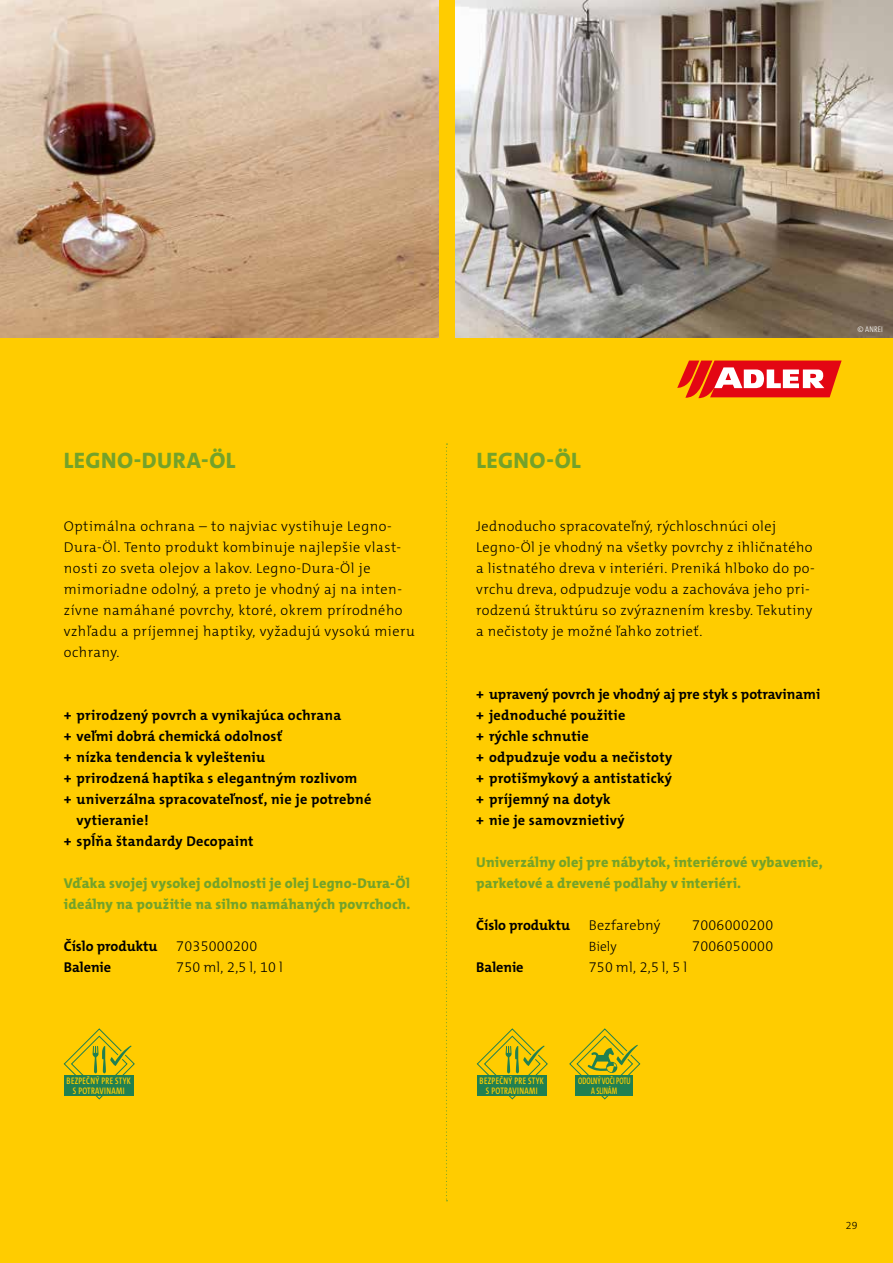
<style>
.page{position:relative;width:893px;height:1263px;background:#fff}
.page>*{position:absolute;margin:0;border:0;box-sizing:border-box;transform-origin:0 0}
.t1{font:800 22.5px "The Mix C4 s";letter-spacing:.02em;color:#74a22a}
.t2{font:300 14.25px/21px "The Mix C4 s";letter-spacing:.03em;color:#000}
.t3{font:700 14.25px/21px "The Mix C4 s";letter-spacing:.02em;color:#000}
.t4{font:800 14.25px/21px "The Mix C4 s";letter-spacing:.015em;color:#74a22a}
.t5{font:700 14.25px "The Mix C4 s";color:#000}
.t6{font:300 13.5px "The Mix C4 s";color:#000}
.t7{font:300 10.5px "The Mix C4 s";color:#000}
.t8{font:600 9.6px/9.1px "The Mix Cd";letter-spacing:.035em;color:#fc0;text-align:center;scale:.91 1}
.t9{font:600 9.6px/9.8px "The Mix Cd";color:#fc0;text-align:center;scale:.8 1}
.t10{font:300 8.25px "The Mix Cd";letter-spacing:.015em;color:#fff}
.s1{font-family:"The Mix C4 s"}
</style>
<div class="page">
<img style="left:454px;top:0;width:439px;height:338px">
<img style="left:0;top:0;width:439px;height:338px">
<div style="left:0;top:338px;width:893px;height:925px;background:#fc0"></div>
<svg style="left:677px;top:361px;width:165px;height:37px;background:#ec5845"></svg>
<svg style="left:446px;top:443px;width:1px;height:758px"></svg>
<svg style="left:569px;top:1028px;width:72px;height:72px"></svg>
<svg style="left:476px;top:1028px;width:72px;height:72px"></svg>
<svg style="left:63px;top:1028px;width:72px;height:72px"></svg>
<div style="left:439px;top:0;width:15px;height:338px;background:#fc0"></div>
<h1 class="t1" style="left:64px;top:445px;width:173px">LEGNO-DURA-ÖL</h1>
<p class="t2" style="left:64px;top:515px;width:353px">Optimálna ochrana – to najviac vystihuje Legno-Dura-Öl. Tento produkt kombinuje najlepšie vlast&shy;nosti zo sveta olejov a lakov. Legno-Dura-Öl je mimoriadne odolný, a preto je vhodný aj na inten&shy;zívne namáhané povrchy, ktoré, okrem prírodného vzhľadu a príjemnej haptiky, vyžadujú vysokú mieru ochrany.</p>
<p class="t3" style="left:64px;top:704px;width:279px">+ prirodzený povrch a vynikajúca ochrana</p>
<p class="t3" style="left:64px;top:725px;width:220px">+ veľmi dobrá chemická odolnosť</p>
<p class="t3" style="left:64px;top:746px;width:203px">+ nízka tendencia k vylešteniu</p>
<p class="t3" style="left:64px;top:767px;width:295px">+ prirodzená haptika s elegantným rozlivom</p>
<p class="t3" style="left:64px;top:788px;width:309px">+ univerzálna spracovateľnosť, nie je potrebné</p>
<p class="t3" style="left:77px;top:809px;width:74px">vytieranie!</p>
<p class="t3" style="left:64px;top:830px;width:191px">+ spĺňa štandardy Decopaint</p>
<p class="t4" style="left:64px;top:872px;width:348px">Vďaka svojej vysokej odolnosti je olej Legno-Dura-Öl ideálny na použitie na silno namáhaných povrchoch.</p>
<p class="t5" style="left:64px;top:937px;width:95px">Číslo produktu</p>
<p class="t2" style="left:176px;top:935px;width:82px">7035000200</p>
<p class="t5" style="left:64px;top:958px;width:49px">Balenie</p>
<p class="t2" style="left:176px;top:956px;width:108px">750 ml, 2,5 l, 10 l</p>
<p class="t8" style="left:67px;top:1076px;width:72px">BEZPEČNÝ PRE STYK<br>S POTRAVINAMI</p>
<p class="t10" style="left:858px;top:324px;width:27px"><span class="s1">©</span> ANREI</p>
<h1 class="t1" style="left:476px;top:445px;width:106px">LEGNO-ÖL</h1>
<p class="t2" style="left:476px;top:515px;width:340px">Jednoducho spracovateľný, rýchloschnúci olej Legno-Öl je vhodný na všetky povrchy z ihličnatého a listnatého dreva v interiéri. Preniká hlboko do po&shy;vrchu dreva, odpudzuje vodu a zachováva jeho pri&shy;rodzenú štruktúru so zvýraznením kresby. Tekutiny a nečistoty je možné ľahko zotrieť.</p>
<p class="t3" style="left:476px;top:683px;width:346px">+ upravený povrch je vhodný aj pre styk s potravinami + jednoduché použitie<br>+ rýchle schnutie<br>+ odpudzuje vodu a nečistoty<br>+ protišmykový a antistatický<br>+ príjemný na dotyk<br>+ nie je samovznietivý</p>
<p class="t4" style="left:476px;top:851px;width:348px">Univerzálny olej pre nábytok, interiérové vybavenie, parketové a drevené podlahy v interiéri.</p>
<p class="t5" style="left:476px;top:916px;width:95px">Číslo produktu</p>
<p class="t2" style="left:589px;top:914px;width:73px">Bezfarebný</p>
<p class="t2" style="left:692px;top:914px;width:82px">7006000200</p>
<p class="t6" style="left:589px;top:937px;width:29px">Biely</p>
<p class="t2" style="left:692px;top:935px;width:82px">7006050000</p>
<p class="t5" style="left:476px;top:957px;width:49px">Balenie</p>
<p class="t2" style="left:589px;top:956px;width:100px">750 ml, 2,5 l, 5 l</p>
<p class="t8" style="left:480px;top:1076px;width:72px">BEZPEČNÝ PRE STYK<br>S POTRAVINAMI</p>
<p class="t9" style="left:578px;top:1076px;width:67px">ODOLNÝ VOČI POTU<br>A SLINÁM</p>
<p class="t7" style="left:846px;top:1219px;width:13px">29</p>
</div>
